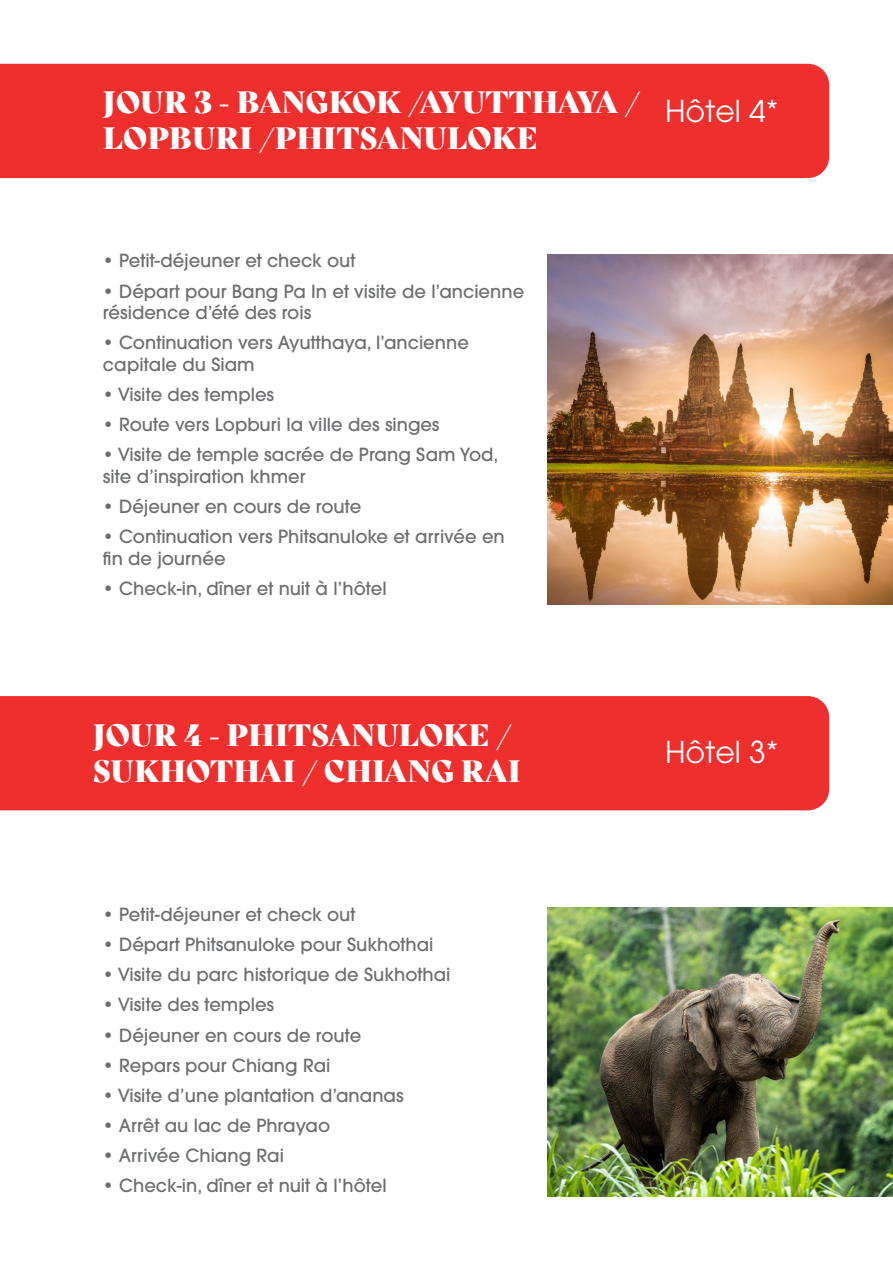
<style>
.page{position:relative;width:893px;height:1263px;background:#fff}
.page>*{position:absolute;margin:0;border:0;box-sizing:border-box;transform-origin:0 0}
.t1{font:30px/36px "Bely Display";color:#fff}
.t2{font:30px "ITC Avant Garde Pro";color:#fff}
.t3{font:500 18px/21.6px "ITC Avant Garde Pro";color:#6c6d70}
</style>
<div class="page">
<div style="left:0;top:64px;width:829px;height:114px;background:#ee2f2d"></div>
<div style="left:0;top:696px;width:829px;height:114px;background:#ee2f2d"></div>
<img style="left:547px;top:254px;width:346px;height:351px">
<img style="left:547px;top:908px;width:346px;height:289px">
<h1 class="t1" style="left:103px;top:82px;width:539px">JOUR 3 - BANGKOK /AYUTTHAYA /<br>LOPBURI /PHITSANULOKE</h1>
<h1 class="t2" style="left:665px;top:92px;width:115px">Hôtel 4*</h1>
<p class="t3" style="left:103px;top:250px;width:254px">• Petit-déjeuner et check out</p>
<p class="t3" style="left:103px;top:280px;width:423px">• Départ pour Bang Pa In et visite de l’ancienne résidence d’été des rois</p>
<p class="t3" style="left:103px;top:332px;width:367px">• Continuation vers Ayutthaya, l’ancienne capitale du Siam</p>
<p class="t3" style="left:103px;top:383px;width:173px">• Visite des temples</p>
<p class="t3" style="left:103px;top:413px;width:338px">• Route vers Lopburi la ville des singes</p>
<p class="t3" style="left:103px;top:444px;width:397px">• Visite de temple sacrée de Prang Sam Yod, site d’inspiration khmer</p>
<p class="t3" style="left:103px;top:495px;width:260px">• Déjeuner en cours de route</p>
<p class="t3" style="left:103px;top:525px;width:403px">• Continuation vers Phitsanuloke et arrivée en fin de journée</p>
<p class="t3" style="left:103px;top:577px;width:285px">• Check-in, dîner et nuit à l’hôtel</p>
<h1 class="t1" style="left:93px;top:715px;width:430px">JOUR 4 - PHITSANULOKE /<br>SUKHOTHAI / CHIANG RAI</h1>
<p class="t3" style="left:103px;top:904px;width:254px">• Petit-déjeuner et check out</p>
<p class="t3" style="left:103px;top:934px;width:332px">• Départ Phitsanuloke pour Sukhothai</p>
<p class="t3" style="left:103px;top:964px;width:349px">• Visite du parc historique de Sukhothai</p>
<p class="t3" style="left:103px;top:994px;width:173px">• Visite des temples</p>
<p class="t3" style="left:103px;top:1024px;width:260px">• Déjeuner en cours de route</p>
<p class="t3" style="left:103px;top:1054px;width:229px">• Repars pour Chiang Rai</p>
<p class="t3" style="left:103px;top:1084px;width:302px">• Visite d’une plantation d’ananas</p>
<p class="t3" style="left:103px;top:1114px;width:229px">• Arrêt au lac de Phrayao</p>
<p class="t3" style="left:103px;top:1144px;width:183px">• Arrivée Chiang Rai</p>
<p class="t3" style="left:103px;top:1174px;width:285px">• Check-in, dîner et nuit à l’hôtel</p>
<h1 class="t2" style="left:665px;top:734px;width:115px">Hôtel 3*</h1>
</div>
